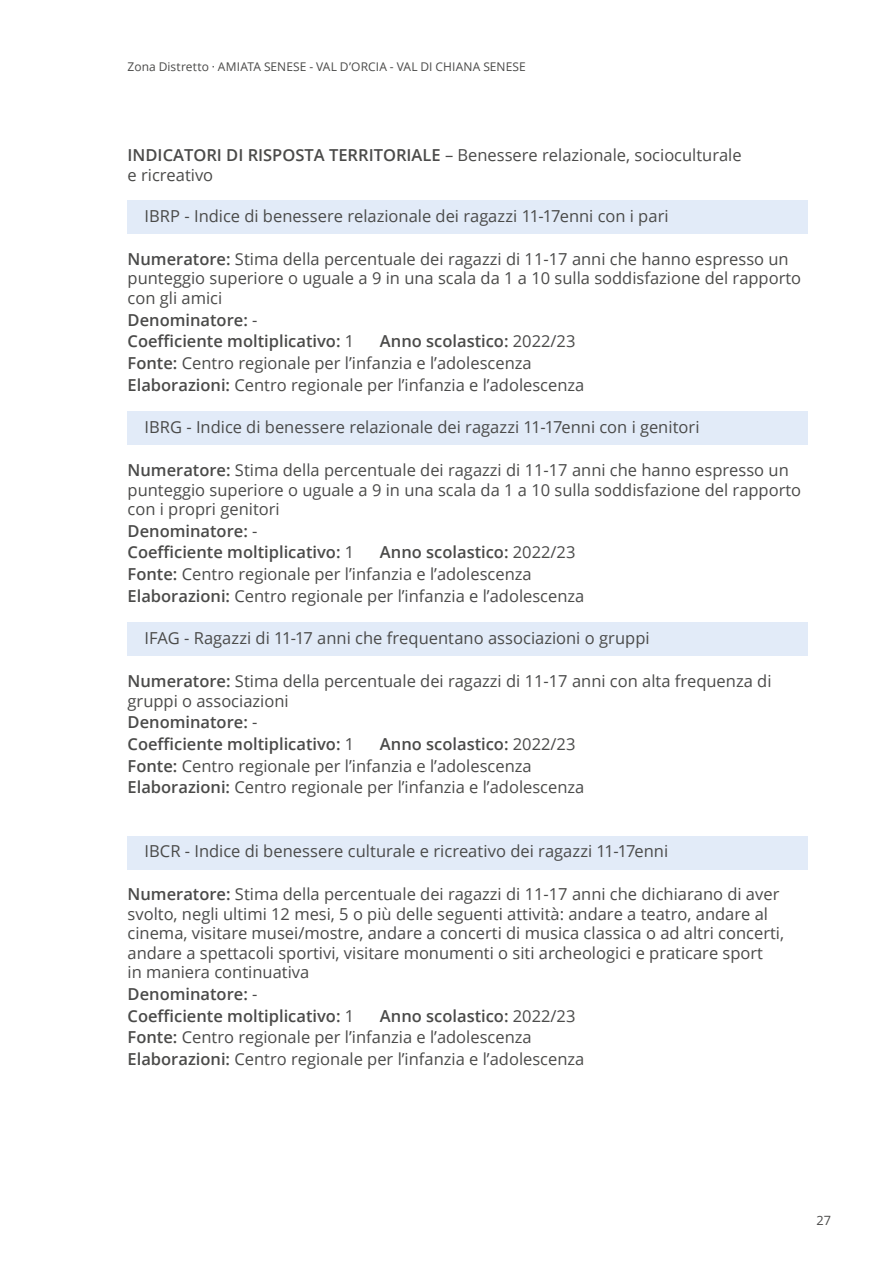
<style>
.page{position:relative;width:893px;height:1263px;background:#fff}
.page>*{position:absolute;margin:0;border:0;box-sizing:border-box;transform-origin:0 0}
.t1{font:16.5px/19.5px "Open Sans";color:#4a4a49}
.t2{font:600 16.5px/21.6px "Open Sans";color:#4a4a49}
.t3{font:12.75px "Open Sans";color:#4a4a49}
.t4{font:12px "Open Sans";letter-spacing:.005em;color:#4a4a49}
.s1{font-weight:600}
.s2{font-weight:400}
</style>
<div class="page">
<div style="left:128px;top:201px;width:680px;height:33px;background:#e2ebf8"></div>
<div style="left:128px;top:412px;width:680px;height:33px;background:#e2ebf8"></div>
<div style="left:128px;top:623px;width:680px;height:33px;background:#e2ebf8"></div>
<div style="left:128px;top:836px;width:680px;height:33px;background:#e2ebf8"></div>
<p class="t4" style="left:128px;top:58px;width:400px">Zona Distretto · AMIATA SENESE - VAL D’ORCIA - VAL DI CHIANA SENESE</p>
<p class="t1" style="left:128px;top:145px;width:616px"><span class="s1">INDICATORI DI RISPOSTA TERRITORIALE</span> – Benessere relazionale, socioculturale e ricreativo</p>
<p class="t1" style="left:145px;top:206px;width:526px">IBRP - Indice di benessere relazionale dei ragazzi 11-17enni con i pari</p>
<p class="t1" style="left:128px;top:249px;width:675px"><span class="s1">Numeratore:</span> Stima della percentuale dei ragazzi di 11-17 anni che hanno espresso un punteggio superiore o uguale a 9 in una scala da 1 a 10 sulla soddisfazione del rapporto con gli amici</p>
<p class="t2" style="left:128px;top:308px;width:228px">Denominatore: <span class="s2">-<br></span>Coefficiente moltiplicativo: <span class="s2">1</span></p>
<p class="t1" style="left:128px;top:330px;width:458px;line-height:21.6px;text-indent:252px"><span class="s1">Anno scolastico:</span> 2022/23<br><span class="s1">Fonte:</span> Centro regionale per l’infanzia e l’adolescenza<br><span class="s1">Elaborazioni:</span> Centro regionale per l’infanzia e l’adolescenza</p>
<p class="t1" style="left:145px;top:417px;width:556px">IBRG - Indice di benessere relazionale dei ragazzi 11-17enni con i genitori</p>
<p class="t1" style="left:128px;top:460px;width:675px"><span class="s1">Numeratore:</span> Stima della percentuale dei ragazzi di 11-17 anni che hanno espresso un punteggio superiore o uguale a 9 in una scala da 1 a 10 sulla soddisfazione del rapporto con i propri genitori</p>
<p class="t2" style="left:128px;top:519px;width:228px">Denominatore: <span class="s2">-<br></span>Coefficiente moltiplicativo: <span class="s2">1</span></p>
<p class="t1" style="left:128px;top:541px;width:458px;line-height:21.6px;text-indent:252px"><span class="s1">Anno scolastico:</span> 2022/23<br><span class="s1">Fonte:</span> Centro regionale per l’infanzia e l’adolescenza<br><span class="s1">Elaborazioni:</span> Centro regionale per l’infanzia e l’adolescenza</p>
<p class="t1" style="left:145px;top:628px;width:507px">IFAG - Ragazzi di 11-17 anni che frequentano associazioni o gruppi</p>
<p class="t1" style="left:128px;top:671px;width:645px"><span class="s1">Numeratore:</span> Stima della percentuale dei ragazzi di 11-17 anni con alta frequenza di gruppi o associazioni</p>
<p class="t2" style="left:128px;top:711px;width:228px">Denominatore: <span class="s2">-<br></span>Coefficiente moltiplicativo: <span class="s2">1</span></p>
<p class="t1" style="left:128px;top:733px;width:458px;line-height:21.6px;text-indent:252px"><span class="s1">Anno scolastico:</span> 2022/23<br><span class="s1">Fonte:</span> Centro regionale per l’infanzia e l’adolescenza<br><span class="s1">Elaborazioni:</span> Centro regionale per l’infanzia e l’adolescenza</p>
<p class="t1" style="left:145px;top:841px;width:525px">IBCR - Indice di benessere culturale e ricreativo dei ragazzi 11-17enni</p>
<p class="t1" style="left:128px;top:884px;width:658px"><span class="s1">Numeratore:</span> Stima della percentuale dei ragazzi di 11-17 anni che dichiarano di aver svolto, negli ultimi 12 mesi, 5 o più delle seguenti attività: andare a teatro, andare al cinema, visitare musei/mostre, andare a concerti di musica classica o ad altri concerti, andare a spettacoli sportivi, visitare monumenti o siti archeologici e praticare sport<br>in maniera continuativa</p>
<p class="t2" style="left:128px;top:983px;width:228px">Denominatore: <span class="s2">-<br></span>Coefficiente moltiplicativo: <span class="s2">1</span></p>
<p class="t1" style="left:128px;top:1004px;width:458px;line-height:21.6px;text-indent:252px"><span class="s1">Anno scolastico:</span> 2022/23<br><span class="s1">Fonte:</span> Centro regionale per l’infanzia e l’adolescenza<br><span class="s1">Elaborazioni:</span> Centro regionale per l’infanzia e l’adolescenza</p>
<p class="t3" style="left:816px;top:1211px;width:16px">27</p>
</div>
